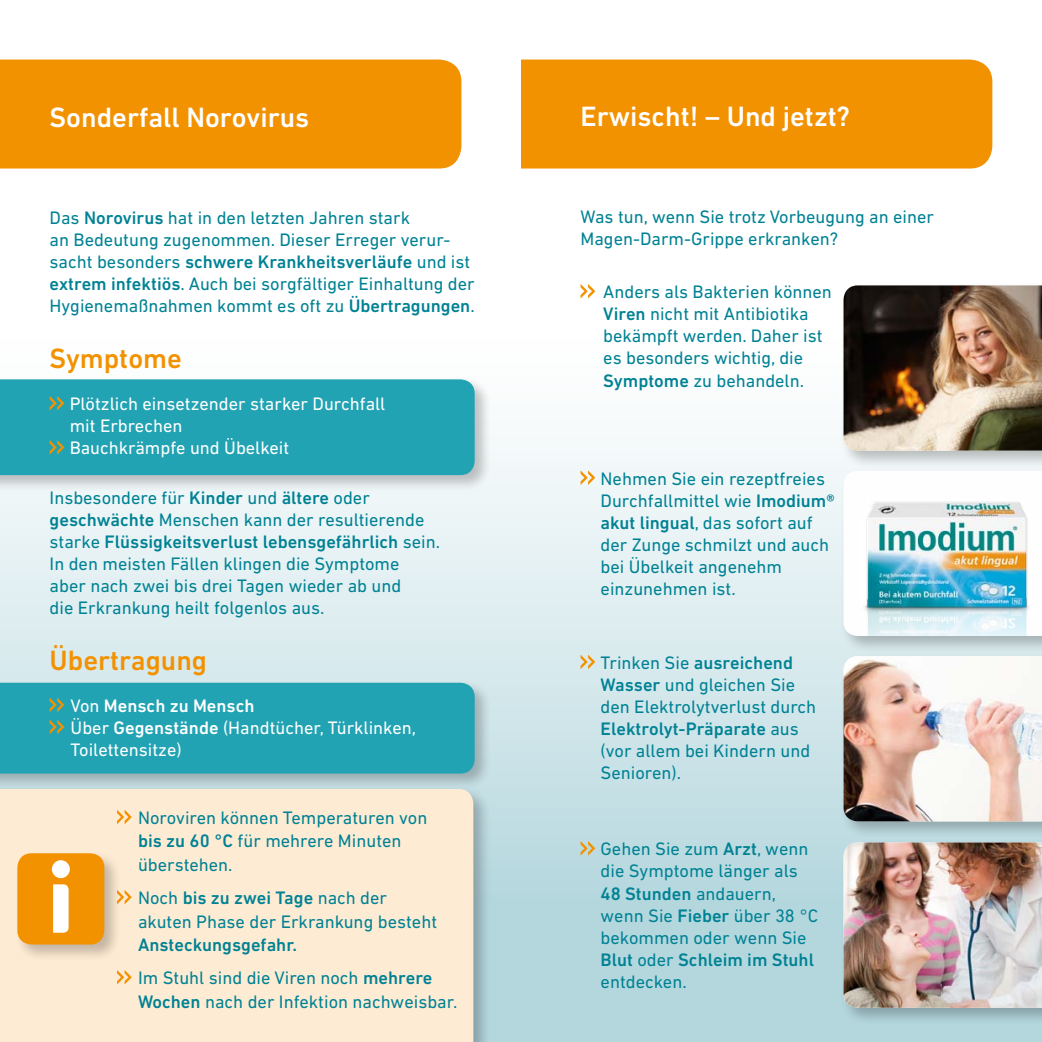
<style>
.page{position:relative;width:1042px;height:1042px;background:#fff}
.page>*{position:absolute;margin:0;border:0;box-sizing:border-box;transform-origin:0 0}
.t1{font:500 28.35px "DIN Next LT Pro";color:#fff}
.t2{font:500 28.35px "DIN Next LT Pro";color:#f39200}
.t3{font:18.38px/22.1px "DIN Next LT Pro";color:#008294}
.t4{font:18.38px/22.1px "DIN Next LT Pro";color:#fff}
.t5{font:500 18.38px/33.2px "DIN Next LT Pro";color:#008294}
.s1{font-weight:500}
.s2{font-weight:400}
</style>
<div class="page">
<div style="left:0;top:0;width:1042px;height:1042px;background:linear-gradient(to bottom,#fff,#b3d6de)"></div>
<div style="left:839px;top:467px;width:203px;height:187px;background:#000;opacity:.25"></div>
<img style="left:843px;top:471px;width:199px;height:165px">
<div style="left:839px;top:652px;width:203px;height:187px;background:#000;opacity:.25"></div>
<img style="left:843px;top:656px;width:199px;height:165px">
<div style="left:839px;top:838px;width:203px;height:187px;background:#000;opacity:.25"></div>
<img style="left:843px;top:842px;width:199px;height:165px">
<div style="left:839px;top:281px;width:203px;height:187px;background:#000;opacity:.25"></div>
<img style="left:843px;top:285px;width:199px;height:166px">
<div style="left:0;top:785px;width:491px;height:257px;background:#000;opacity:.25"></div>
<div style="left:0;top:790px;width:473px;height:252px;background:#feebd3"></div>
<div style="left:15px;top:850px;width:106px;height:111px;background:#000;opacity:.23"></div>
<div style="left:17px;top:853px;width:87px;height:91px;background:#f39200;border-radius:14px"></div>
<svg style="left:53px;top:884px;width:16px;height:49px"></svg>
<div style="left:52px;top:860px;width:18px;height:18px;background:#fff;border-radius:50%"></div>
<div style="left:0;top:60px;width:461px;height:108px;background:#f39200"></div>
<div style="left:521px;top:60px;width:471px;height:108px;background:#f39200"></div>
<div style="left:0;top:376px;width:491px;height:116px;background:#000;opacity:.23"></div>
<div style="left:0;top:379px;width:475px;height:96px;background:#22a3b3"></div>
<div style="left:0;top:680px;width:491px;height:110px;background:#000;opacity:.23"></div>
<svg style="left:50px;top:396px;width:14px;height:14px"></svg>
<svg style="left:50px;top:440px;width:14px;height:14px"></svg>
<div style="left:0;top:683px;width:475px;height:90px;background:#22a3b3"></div>
<svg style="left:580px;top:284px;width:15px;height:14px"></svg>
<svg style="left:580px;top:470px;width:15px;height:15px"></svg>
<svg style="left:580px;top:655px;width:15px;height:14px"></svg>
<svg style="left:580px;top:841px;width:15px;height:14px"></svg>
<svg style="left:117px;top:810px;width:15px;height:14px"></svg>
<svg style="left:117px;top:890px;width:15px;height:14px"></svg>
<svg style="left:117px;top:970px;width:15px;height:14px"></svg>
<h1 class="t1" style="left:50px;top:101px;width:261px">Sonderfall Norovirus</h1>
<p class="t3" style="left:50px;top:206px;width:427px">Das <span class="s1">Norovirus</span> hat in den letzten Jahren stark<br>an Bedeutung zugenommen. Dieser Erreger verur&shy;sacht besonders <span class="s1">schwere Krankheitsverläufe</span> und ist <span class="s1">extrem infektiös</span>. Auch bei sorgfältiger Einhaltung der Hygienemaßnahmen kommt es oft zu <span class="s1">Übertragungen</span>.</p>
<h1 class="t2" style="left:50px;top:342px;width:134px">Symptome</h1>
<p class="t4" style="left:70px;top:393px;width:317px">Plötzlich einsetzender starker Durchfall mit Erbrechen<br>Bauchkrämpfe und Übelkeit</p>
<p class="t3" style="left:50px;top:486px;width:392px">Insbesondere für <span class="s1">Kinder</span> und <span class="s1">ältere</span> oder <span class="s1">geschwächte</span> Menschen kann der resultierende starke <span class="s1">Flüssigkeitsverlust lebensgefährlich</span> sein.<br>In den meisten Fällen klingen die Symptome aber nach zwei bis drei Tagen wieder ab und<br>die Erkrankung heilt folgenlos aus.</p>
<h1 class="t2" style="left:50px;top:644px;width:159px">Übertragung</h1>
<p class="t4" style="left:71px;top:694px;width:347px">Von <span class="s1">Mensch zu Mensch<br></span>Über <span class="s1">Gegenstände</span> (Handtücher, Türklinken,<br>Toilettensitze)</p>
<p class="t3" style="left:138px;top:806px;width:291px;line-height:23.4px">Noroviren können Temperaturen von <span class="s1">bis zu 60 °C</span> für mehrere Minuten überstehen.</p>
<p class="t3" style="left:138px;top:886px;width:301px;line-height:23.4px">Noch <span class="s1">bis zu zwei Tage</span> nach der akuten Phase der Erkrankung besteht</p>
<p class="t5" style="left:138px;top:928px;width:296px">Ansteckungsgefahr.<br><span class="s2">Im Stuhl sind die Viren noch</span> mehrere</p>
<p class="t3" style="left:138px;top:990px;width:321px"><span class="s1">Wochen</span> nach der Infektion nachweisbar.</p>
<h1 class="t1" style="left:580px;top:99px;width:271px">Erwischt! – Und jetzt?</h1>
<p class="t3" style="left:580px;top:205px;width:355px">Was tun, wenn Sie trotz Vorbeugung an einer<br>Magen-Darm-Grippe erkranken?</p>
<p class="t3" style="left:603px;top:281px;width:230px">Anders als Bakterien können<br><span class="s1">Viren</span> nicht mit Antibiotika bekämpft werden. Daher ist es besonders wichtig, die<br><span class="s1">Symptome</span> zu behandeln.</p>
<p class="t3" style="left:600px;top:467px;width:236px">Nehmen Sie ein rezeptfreies<br>Durchfallmittel wie <span class="s1">Imodium® akut lingual</span>, das sofort auf der Zunge schmilzt und auch bei Übelkeit angenehm einzunehmen ist.</p>
<p class="t3" style="left:600px;top:651px;width:217px">Trinken Sie <span class="s1">ausreichend<br>Wasser</span> und gleichen Sie den Elektrolytverlust durch<br><span class="s1">Elektrolyt-Präparate</span> aus (vor allem bei Kindern und<br>Senioren).</p>
<p class="t3" style="left:600px;top:838px;width:219px">Gehen Sie zum <span class="s1">Arzt</span>, wenn die Symptome länger als<br><span class="s1">48 Stunden</span> andauern, wenn Sie <span class="s1">Fieber</span> über 38 °C bekommen oder wenn Sie<br><span class="s1">Blut</span> oder <span class="s1">Schleim im Stuhl </span>entdecken.</p>
</div>
